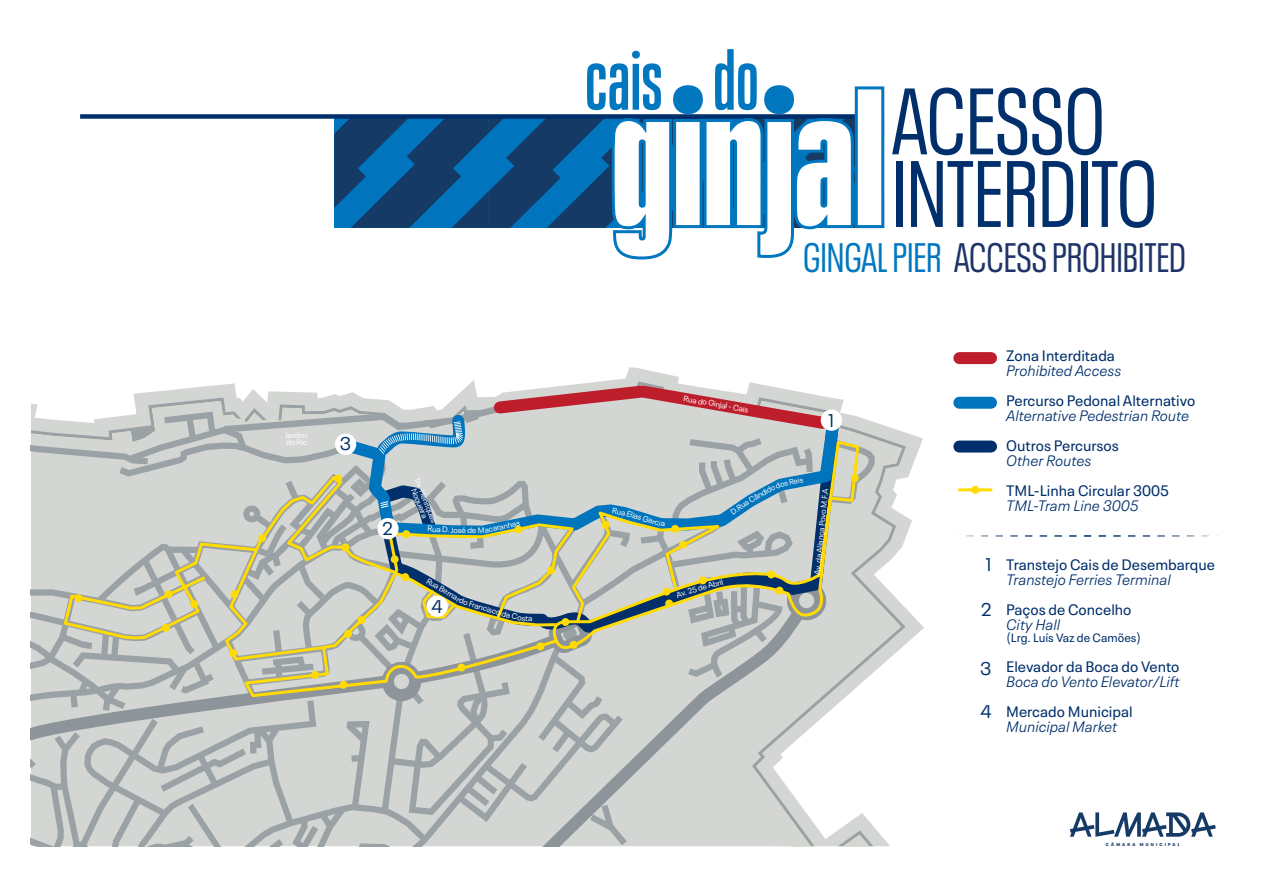
<style>
.page{position:relative;width:1263px;height:893px;background:#fff}
.page>*{position:absolute;margin:0;border:0;box-sizing:border-box;transform-origin:0 0}
.t1{font:condensed 93.3px/72.6px "Neue Plak";color:#002f6b}
.t2{font:600 85.8px "Neue Plak Comp";color:#0077bf}
.t3{font:condensed 40.8px "Neue Plak";color:#1e3468}
.t4{font:18.3px "Neue Plak";color:#002f6b}
.t5{font:15px "Neue Plak Text";color:#002f6b}
.t6{font:italic 300 15px "Neue Plak Text";color:#002f6b}
.t7{font:12px "Neue Plak Text";color:#002f6b}
.t8{font:7.95px/6.9px "Neue Plak";color:#fff;text-align:center}
.t9{font:900 4.2px "Neue Plak";letter-spacing:.53em;color:#143a65}
.s1{color:#0077bf}
</style>
<div class="page">
<svg style="left:812px;top:414px;width:63px;height:432px"></svg>
<svg style="left:31px;top:754px;width:781px;height:92px;background:#c8cccb"></svg>
<svg style="left:846px;top:439px;width:15px;height:221px;background:#d2d2c4"></svg>
<div style="left:851px;top:474px;width:8px;height:8px;background:#ffdb01;border-radius:50%"></div>
<div style="left:80px;top:114px;width:798px;height:5px;background:#002f6b"></div>
<div style="left:856px;top:88px;width:27px;height:139px;background:#fff"></div>
<div style="left:674px;top:86px;width:28px;height:27px;background:#0077bf;border-radius:50%"></div>
<div style="left:765px;top:86px;width:28px;height:27px;background:#0077bf;border-radius:50%"></div>
<div style="left:673px;top:85px;width:30px;height:29px;border:2px solid #0077bf;border-radius:50%"></div>
<div style="left:764px;top:85px;width:30px;height:29px;border:2px solid #0077bf;border-radius:50%"></div>
<svg style="left:334px;top:115px;width:550px;height:145px"></svg>
<div style="left:855px;top:87px;width:28px;height:140px;border:2px solid #0077bf"></div>
<div style="left:959px;top:352px;width:32px;height:12px;background:#be1d2c"></div>
<div style="left:959px;top:397px;width:32px;height:12px;background:#0074bc"></div>
<div style="left:959px;top:441px;width:32px;height:12px;background:#002f6b"></div>
<hr style="left:959px;top:488px;width:32px;height:3px;background:#ffdb01">
<div style="left:971px;top:486px;width:8px;height:8px;background:#ffdb01;border-radius:50%"></div>
<svg style="left:1025px;top:535px;width:7px;height:2px"></svg>
<svg style="left:1040px;top:535px;width:7px;height:2px"></svg>
<svg style="left:1054px;top:535px;width:8px;height:2px"></svg>
<svg style="left:1069px;top:535px;width:7px;height:2px"></svg>
<svg style="left:1084px;top:535px;width:7px;height:2px"></svg>
<svg style="left:1098px;top:535px;width:8px;height:2px"></svg>
<svg style="left:1113px;top:535px;width:8px;height:2px"></svg>
<svg style="left:1128px;top:535px;width:7px;height:2px"></svg>
<svg style="left:1143px;top:535px;width:7px;height:2px"></svg>
<svg style="left:1070px;top:812px;width:146px;height:25px"></svg>
<svg style="left:31px;top:379px;width:815px;height:375px;background:#c3c6c1"></svg>
<p class="t8" style="left:285px;top:431px;width:24px;text-align:left;rotate:1deg">Jardim do Rio</p>
<p class="t4" style="left:340px;top:430px;width:12px">3</p>
<p class="t4" style="left:382px;top:515px;width:12px">2</p>
<p class="t8" style="left:421px;top:476px;width:49px;rotate:68deg">Trv. Henriques<br>Nogueira</p>
<p class="t8" style="left:428px;top:524px;width:28px;rotate:3deg">Rua D. J</p>
<p class="t8" style="left:454px;top:526px;width:32px;rotate:1deg">osé de M</p>
<p class="t8" style="left:484px;top:526px;width:37px;rotate:-11deg">acaranhas</p>
<p class="t8" style="left:429px;top:577px;width:21px;rotate:30deg">Rua B</p>
<p class="t4" style="left:431px;top:592px;width:12px">4</p>
<p class="t8" style="left:480px;top:602px;width:15px;rotate:16deg">ncis</p>
<p class="t8" style="left:493px;top:606px;width:28px;rotate:15deg">codaC</p>
<h2 class="t2" style="left:585px;top:23px;width:175px">cais do</h2>
<h1 class="t1" style="left:892px;top:78px;width:267px">ACESSO<br>INTERDITO</h1>
<h3 class="t3" style="left:803px;top:229px;width:384px"><span class="s1">GINGAL PIER</span> ACCESS PROHIBITED</h3>
<p class="t8" style="left:628px;top:509px;width:37px;rotate:17deg">Elías Garci</p>
<p class="t8" style="left:684px;top:394px;width:67px;rotate:10deg">Rua do Ginjal - Cais</p>
<p class="t4" style="left:828px;top:406px;width:7px">1</p>
<p class="t8" style="left:683px;top:588px;width:20px;rotate:-17deg">.25d</p>
<p class="t8" style="left:747px;top:496px;width:36px;rotate:-28deg">Cândido d</p>
<p class="t8" style="left:779px;top:480px;width:25px;rotate:-11deg">os Reis</p>
<p class="t8" style="left:729px;top:509px;width:22px;rotate:-34deg">D.Rua</p>
<p class="t8" style="left:813px;top:574px;width:88px;rotate:-84deg">Av. da Aliança Povo M.F.A</p>
<p class="t5" style="left:1006px;top:343px;width:110px">Zona Interditada</p>
<p class="t6" style="left:1006px;top:358px;width:116px">Prohibited Access</p>
<p class="t5" style="left:1006px;top:388px;width:191px">Percurso Pedonal Alternativo</p>
<p class="t6" style="left:1006px;top:403px;width:184px">Alternative Pedestrian Route</p>
<p class="t5" style="left:1006px;top:433px;width:114px">Outros Percursos</p>
<p class="t6" style="left:1006px;top:448px;width:87px">Other Routes</p>
<p class="t5" style="left:1006px;top:478px;width:164px">TML-Linha Circular 3005</p>
<p class="t6" style="left:1006px;top:493px;width:134px">TML-Tram Line 3005</p>
<p class="t4" style="left:985px;top:551px;width:7px">1</p>
<p class="t4" style="left:981px;top:596px;width:12px">2</p>
<p class="t4" style="left:980px;top:654px;width:12px">3</p>
<p class="t4" style="left:980px;top:698px;width:12px">4</p>
<p class="t5" style="left:1006px;top:553px;width:210px">Transtejo Cais de Desembarque</p>
<p class="t6" style="left:1006px;top:568px;width:166px">Transtejo Ferries Terminal</p>
<p class="t5" style="left:1006px;top:598px;width:127px">Paços de Concelho</p>
<p class="t6" style="left:1006px;top:613px;width:55px">City Hall</p>
<p class="t7" style="left:1006px;top:628px;width:137px">(Lrg. Luís Vaz de Camões)</p>
<p class="t5" style="left:1006px;top:655px;width:175px">Elevador da Boca do Vento</p>
<p class="t6" style="left:1006px;top:670px;width:175px">Boca do Vento Elevator/Lift</p>
<p class="t5" style="left:1006px;top:700px;width:128px">Mercado Municipal</p>
<p class="t6" style="left:1006px;top:715px;width:113px">Municipal Market</p>
<p class="t9" style="left:1106px;top:841px;width:75px">CÂMARA MUNICIPAL</p>
</div>
